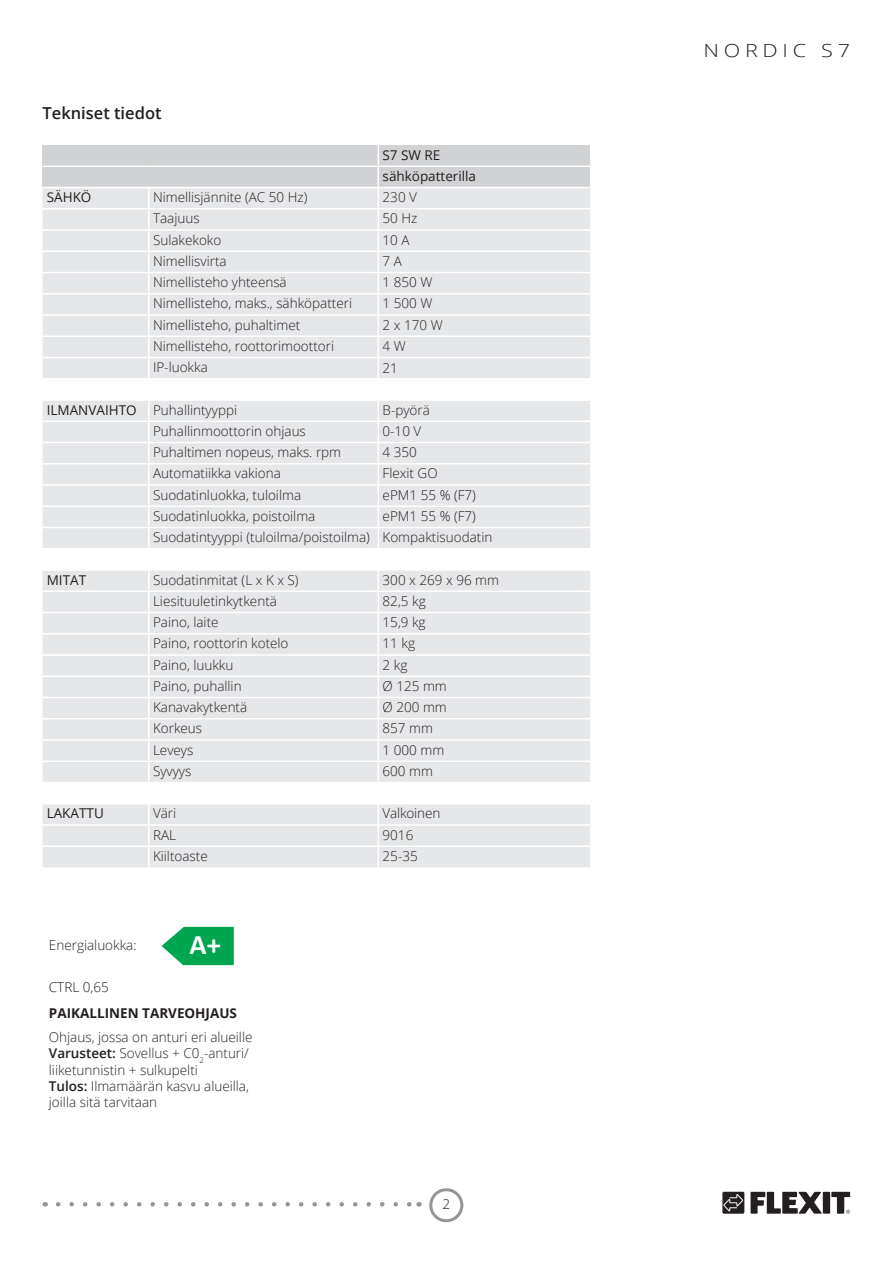
<style>
.page{position:relative;width:893px;height:1263px;background:#fff}
.page>*{position:absolute;margin:0;border:0;box-sizing:border-box;transform-origin:0 0}
.t1{font:700 28.35px "Calibri";color:#fff}
.t2{font:300 18px "Open Sans";letter-spacing:.22em;color:#231f20;scale:1.2 1}
.t3{font:600 16.5px "Open Sans";color:#231f20}
.t4{font:300 13.5px/16.2px "Open Sans";color:#231f20}
.t5{font:13.5px/21.3px "Open Sans";color:#231f20}
.t6{font:700 13.5px "Open Sans";color:#231f20}
.s1{font-weight:400}
.s2{font-weight:600}
</style>
<div class="page">
<div style="left:429px;top:1188px;width:34px;height:34px;border:3px solid #939598;border-radius:50%"></div>
<svg style="left:58px;top:1202px;width:354px;height:5px"></svg>
<svg style="left:750px;top:1192px;width:100px;height:22px"></svg>
<div style="left:722px;top:1192px;width:22px;height:22px;background:#231f20"></div>
<svg style="left:723px;top:1194px;width:20px;height:17px"></svg>
<svg style="left:42px;top:145px;width:549px;height:723px"></svg>
<svg style="left:162px;top:927px;width:72px;height:38px;background:#25b268"></svg>
<p class="t3" style="left:42px;top:102px;width:121px">Tekniset tiedot</p>
<p class="t5" style="left:382px;top:144px;width:95px">S7 SW RE sähköpatterilla</p>
<p class="t5" style="left:47px;top:186px;width:46px">SÄHKÖ</p>
<p class="t4" style="left:153px;top:189px;width:156px">Nimellisjännite (AC 50 Hz)</p>
<p class="t4" style="left:383px;top:189px;width:36px">230 V</p>
<p class="t4" style="left:153px;top:210px;width:48px">Taajuus</p>
<p class="t4" style="left:383px;top:210px;width:36px">50 Hz</p>
<p class="t4" style="left:153px;top:231px;width:70px">Sulakekoko</p>
<p class="t4" style="left:383px;top:231px;width:29px">10 A</p>
<p class="t4" style="left:153px;top:253px;width:75px">Nimellisvirta</p>
<p class="t4" style="left:382px;top:253px;width:21px">7 A</p>
<p class="t4" style="left:153px;top:274px;width:135px">Nimellisteho yhteensä</p>
<p class="t4" style="left:382px;top:274px;width:51px">1 850 W</p>
<p class="t4" style="left:153px;top:295px;width:201px">Nimellisteho, maks., sähköpatteri</p>
<p class="t4" style="left:383px;top:295px;width:51px">1 500 W</p>
<p class="t4" style="left:153px;top:316px;width:149px">Nimellisteho, puhaltimet</p>
<p class="t4" style="left:383px;top:316px;width:62px">2 x 170 W</p>
<p class="t4" style="left:153px;top:338px;width:183px">Nimellisteho, roottorimoottori</p>
<p class="t4" style="left:383px;top:338px;width:25px">4 W</p>
<p class="t4" style="left:153px;top:359px;width:56px">IP-luokka</p>
<p class="t4" style="left:382px;top:360px;width:17px">21</p>
<p class="t4" style="left:47px;top:401px;width:192px"><span class="s1">ILMANVAIHTO</span> Puhallintyyppi</p>
<p class="t4" style="left:382px;top:401px;width:49px">B-pyörä</p>
<p class="t4" style="left:153px;top:423px;width:154px">Puhallinmoottorin ohjaus</p>
<p class="t4" style="left:383px;top:423px;width:40px">0-10 V</p>
<p class="t4" style="left:153px;top:444px;width:190px">Puhaltimen nopeus, maks. rpm</p>
<p class="t4" style="left:383px;top:444px;width:36px">4 350</p>
<p class="t4" style="left:153px;top:465px;width:129px">Automatiikka vakiona</p>
<p class="t4" style="left:383px;top:465px;width:57px">Flexit GO</p>
<p class="t4" style="left:153px;top:486px;width:150px">Suodatinluokka, tuloilma</p>
<p class="t4" style="left:383px;top:486px;width:95px">ePM1 55 % (F7)</p>
<p class="t4" style="left:153px;top:508px;width:164px">Suodatinluokka, poistoilma</p>
<p class="t4" style="left:153px;top:505px;width:341px;line-height:21.3px;text-indent:230px">ePM1 55 % (F7)<br>Suodatintyyppi (tuloilma/poistoilma) Kompaktisuodatin</p>
<p class="t5" style="left:47px;top:569px;width:41px">MITAT</p>
<p class="t4" style="left:153px;top:571px;width:147px">Suodatinmitat (L x K x S)</p>
<p class="t4" style="left:383px;top:571px;width:118px">300 x 269 x 96 mm</p>
<p class="t4" style="left:153px;top:593px;width:125px">Liesituuletinkytkentä</p>
<p class="t4" style="left:383px;top:593px;width:45px">82,5 kg</p>
<p class="t4" style="left:153px;top:614px;width:67px">Paino, laite</p>
<p class="t4" style="left:383px;top:614px;width:45px">15,9 kg</p>
<p class="t4" style="left:153px;top:635px;width:137px">Paino, roottorin kotelo</p>
<p class="t4" style="left:383px;top:635px;width:34px">11 kg</p>
<p class="t4" style="left:153px;top:656px;width:82px">Paino, luukku</p>
<p class="t4" style="left:383px;top:656px;width:26px">2 kg</p>
<p class="t4" style="left:153px;top:678px;width:90px">Paino, puhallin</p>
<p class="t4" style="left:383px;top:678px;width:66px">Ø 125 mm</p>
<p class="t4" style="left:153px;top:699px;width:96px">Kanavakytkentä</p>
<p class="t4" style="left:383px;top:699px;width:66px">Ø 200 mm</p>
<p class="t4" style="left:153px;top:720px;width:51px">Korkeus</p>
<p class="t4" style="left:383px;top:720px;width:52px">857 mm</p>
<p class="t4" style="left:153px;top:741px;width:42px">Leveys</p>
<p class="t4" style="left:383px;top:741px;width:63px">1 000 mm</p>
<p class="t4" style="left:153px;top:763px;width:40px">Syvyys</p>
<p class="t4" style="left:383px;top:763px;width:52px">600 mm</p>
<p class="t5" style="left:47px;top:802px;width:59px">LAKATTU</p>
<p class="t4" style="left:153px;top:805px;width:25px">Väri</p>
<p class="t4" style="left:382px;top:805px;width:59px">Valkoinen</p>
<p class="t4" style="left:153px;top:826px;width:25px">RAL</p>
<p class="t4" style="left:382px;top:826px;width:32px">9016</p>
<p class="t4" style="left:153px;top:848px;width:56px">Kiiltoaste</p>
<p class="t4" style="left:383px;top:848px;width:37px">25-35</p>
<h1 class="t1" style="left:189px;top:933px;width:33px">A+</h1>
<p class="t4" style="left:49px;top:936px;width:89px">Energialuokka:</p>
<p class="t4" style="left:49px;top:979px;width:61px">CTRL 0,65</p>
<p class="t6" style="left:49px;top:1003px;width:190px">PAIKALLINEN TARVEOHJAUS</p>
<p class="t4" style="left:49px;top:1029px;width:205px">Ohjaus, jossa on anturi eri alueille<br><span class="s2">Varusteet:</span> Sovellus + C0<sub>2</sub>-anturi/ liiketunnistin + sulkupelti<br><span class="s2">Tulos:</span> Ilmamäärän kasvu alueilla, joilla sitä tarvitaan</p>
<p class="t4" style="left:442px;top:1196px;width:9px">2</p>
<h2 class="t2" style="left:703px;top:37px;width:124px">NORDIC S7</h2>
</div>
